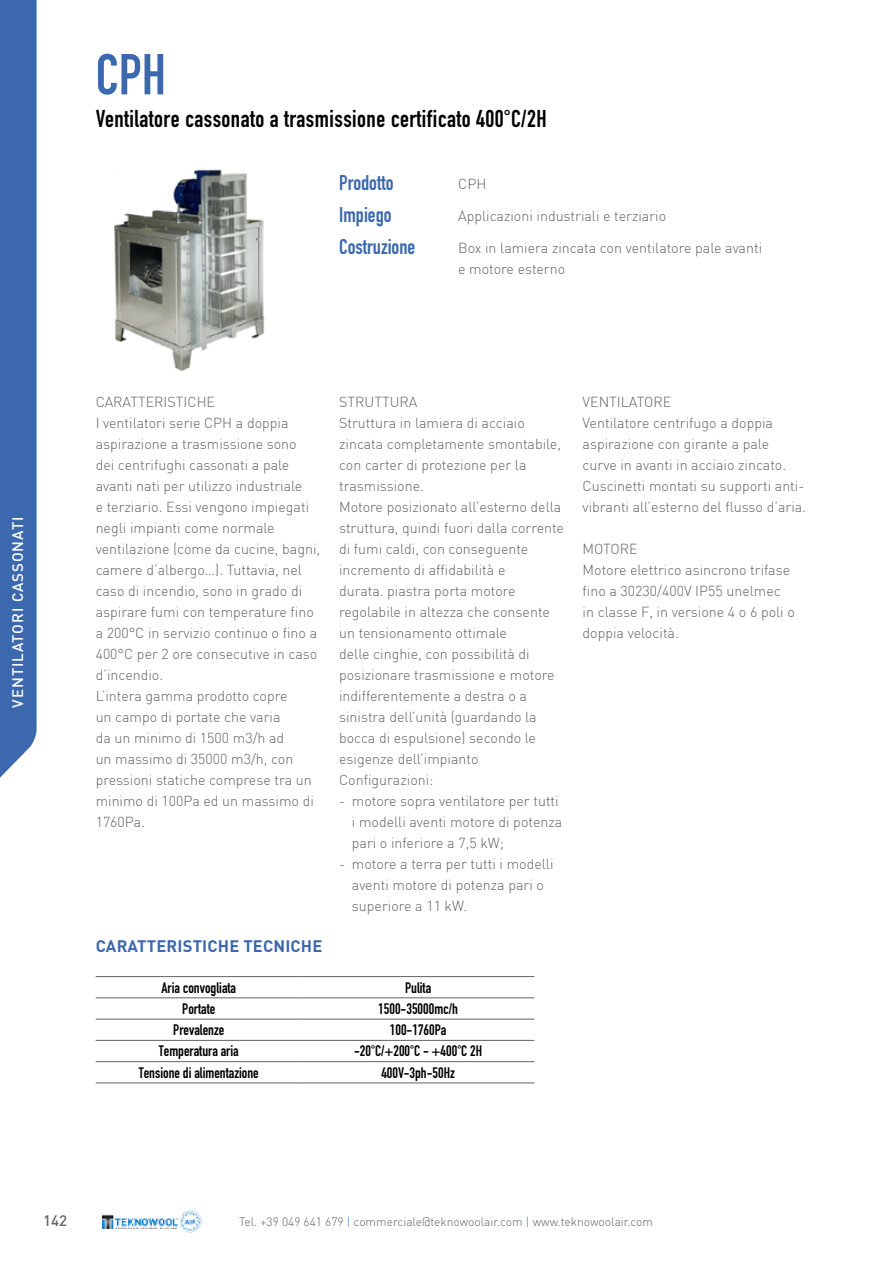
<style>
.page{position:relative;width:893px;height:1263px;background:#fff}
.page>*{position:absolute;margin:0;border:0;box-sizing:border-box;transform-origin:0 0}
.t1{font:700 56.7px "DIN Condensed";color:#3c68ae}
.t2{font:700 24px "DIN Condensed";letter-spacing:.02em;color:#000}
.t3{font:700 21px "DIN Condensed";color:#3c68ae}
.t4{font:700 16.5px "DIN Pro";letter-spacing:.01em;color:#3c68ae}
.t5{font:700 15px "DIN Condensed";color:#000}
.t6{font:500 15px "DIN";letter-spacing:.065em;color:#fff}
.t7{font:500 15px "DIN Pro";color:#636363}
.t8{font:300 14.25px/21px "DIN";color:#636363}
.t9{font:300 12px "DIN";color:#636363}
.s1{color:#3c68ae}
</style>
<div class="page">
<div style="left:0;top:0;width:37px;height:778px;background:#3c68ae"></div>
<svg style="left:103px;top:1211px;width:98px;height:22px"></svg>
<img style="left:103px;top:1230px;width:90px;height:3px">
<img style="left:113px;top:169px;width:152px;height:203px">
<hr style="left:96px;top:976px;width:206px;height:1px;background:#636363">
<hr style="left:302px;top:976px;width:232px;height:1px;background:#636363">
<hr style="left:96px;top:997px;width:206px;height:1px;background:#636363">
<hr style="left:302px;top:997px;width:232px;height:1px;background:#636363">
<hr style="left:96px;top:1019px;width:206px;height:1px;background:#636363">
<hr style="left:302px;top:1019px;width:232px;height:1px;background:#636363">
<hr style="left:96px;top:1040px;width:206px;height:1px;background:#636363">
<hr style="left:302px;top:1040px;width:232px;height:1px;background:#636363">
<hr style="left:96px;top:1061px;width:206px;height:1px;background:#636363">
<hr style="left:302px;top:1061px;width:232px;height:1px;background:#636363">
<hr style="left:96px;top:1082px;width:206px;height:1px;background:#636363">
<hr style="left:302px;top:1082px;width:232px;height:1px;background:#636363">
<p class="t6" style="left:12px;top:707px;width:192px;rotate:-90deg">VENTILATORI CASSONATI</p>
<h1 class="t1" style="left:96px;top:54px;width:72px">CPH</h1>
<h2 class="t2" style="left:96px;top:110px;width:453px">Ventilatore cassonato a trasmissione certificato 400°C/2H</h2>
<h3 class="t3" style="left:339px;top:176px;width:56px">Prodotto</h3>
<p class="t8" style="left:458px;top:175px;width:30px">CPH</p>
<h3 class="t3" style="left:339px;top:207px;width:54px">Impiego</h3>
<p class="t8" style="left:458px;top:207px;width:210px">Applicazioni industriali e terziario</p>
<h3 class="t3" style="left:339px;top:239px;width:78px">Costruzione</h3>
<p class="t8" style="left:458px;top:239px;width:305px">Box in lamiera zincata con ventilatore pale avanti e motore esterno</p>
<p class="t8" style="left:96px;top:392px;width:226px">CARATTERISTICHE<br>I ventilatori serie CPH a doppia aspirazione a trasmissione sono<br>dei centrifughi cassonati a pale avanti nati per utilizzo industriale<br>e terziario. Essi vengono impiegati negli impianti come normale ventilazione (come da cucine, bagni, camere d’albergo…). Tuttavia, nel caso di incendio, sono in grado di aspirare fumi con temperature fino a 200°C in servizio continuo o fino a<br>400°C per 2 ore consecutive in caso d’incendio.<br>L’intera gamma prodotto copre<br>un campo di portate che varia<br>da un minimo di 1500 m3/h ad<br>un massimo di 35000 m3/h, con pressioni statiche comprese tra un minimo di 100Pa ed un massimo di<br>1760Pa.</p>
<p class="t8" style="left:339px;top:392px;width:226px">STRUTTURA<br>Struttura in lamiera di acciaio zincata completamente smontabile, con carter di protezione per la trasmissione.<br>Motore posizionato all’esterno della struttura, quindi fuori dalla corrente di fumi caldi, con conseguente incremento di affidabilità e<br>durata. piastra porta motore regolabile in altezza che consente un tensionamento ottimale<br>delle cinghie, con possibilità di posizionare trasmissione e motore indifferentemente a destra o a sinistra dell’unità (guardando la bocca di espulsione) secondo le esigenze dell’impianto<br>Configurazioni:</p>
<p class="t8" style="left:352px;top:791px;width:212px;text-indent:-13px">- motore sopra ventilatore per tutti i modelli aventi motore di potenza pari o inferiore a 7,5 kW;</p>
<p class="t8" style="left:352px;top:854px;width:203px;text-indent:-13px">- motore a terra per tutti i modelli aventi motore di potenza pari o superiore a 11 kW.</p>
<p class="t4" style="left:96px;top:935px;width:228px">CARATTERISTICHE TECNICHE</p>
<p class="t5" style="left:161px;top:982px;width:76px">Aria convogliata</p>
<p class="t5" style="left:405px;top:982px;width:28px">Pulita</p>
<p class="t5" style="left:182px;top:1003px;width:35px">Portate</p>
<p class="t5" style="left:378px;top:1003px;width:81px">1500-35000mc/h</p>
<p class="t5" style="left:173px;top:1024px;width:53px">Prevalenze</p>
<p class="t5" style="left:390px;top:1024px;width:58px">100-1760Pa</p>
<p class="t5" style="left:159px;top:1046px;width:81px">Temperatura aria</p>
<p class="t5" style="left:354px;top:1046px;width:129px">-20°C/+200°C - +400°C 2H</p>
<p class="t5" style="left:139px;top:1067px;width:122px">Tensione di alimentazione</p>
<p class="t5" style="left:381px;top:1067px;width:75px">400V-3ph-50Hz</p>
<p class="t8" style="left:583px;top:392px;width:225px">VENTILATORE<br>Ventilatore centrifugo a doppia aspirazione con girante a pale curve in avanti in acciaio zincato.<br>Cuscinetti montati su supporti anti&shy;vibranti all’esterno del flusso d’aria.</p>
<p class="t8" style="left:583px;top:539px;width:214px">MOTORE<br>Motore elettrico asincrono trifase fino a 30230/400V IP55 unelmec in classe F, in versione 4 o 6 poli o doppia velocità.</p>
<p class="t7" style="left:43px;top:1210px;width:25px">142</p>
<p class="t9" style="left:239px;top:1214px;width:416px">Tel. +39 049 641 679 <span class="s1">|</span> commerciale@teknowoolair.com <span class="s1">|</span> www.teknowoolair.com</p>
</div>
